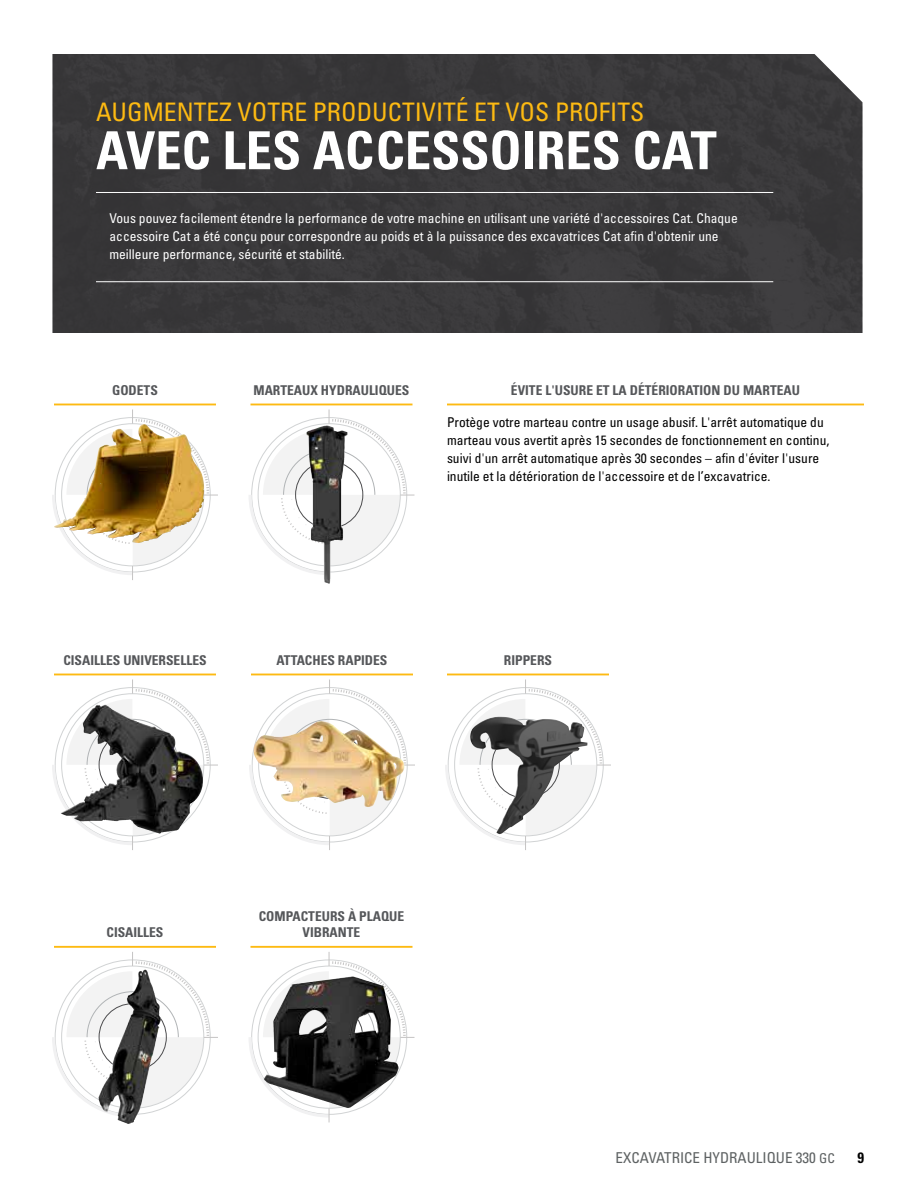
<style>
.page{position:relative;width:918px;height:1188px;background:#fff}
.page>*{position:absolute;margin:0;border:0;box-sizing:border-box;transform-origin:0 0}
.t1{font:52.5px "Univers LTCYR 67 Bold Cond";color:#fff}
.t2{font:condensed 25.5px "Univers LTCYR 57";color:#fdba12}
.t3{font:condensed 15px "Univers LTCYR 57";color:#5e6263}
.t4{font:15px "Univers LTCYR 67 Bold Cond";color:#000}
.t5{font:condensed 13.5px/18px "Univers LTCYR 57";color:#000}
.t6{font:condensed 13.5px/18px "Univers LTCYR 57";color:#fff}
.t7{font:13.5px/16.2px "Univers LTCYR 67 Bold Cond";color:#55575a;text-align:center}
.s1{font-size:13.5px}
</style>
<div class="page">
<div style="left:52px;top:54px;width:810px;height:279px;background:#393839"></div>
<hr style="left:96px;top:192px;width:677px;height:1px;background:#fff">
<hr style="left:96px;top:281px;width:677px;height:1px;background:#fff">
<svg style="left:249px;top:680px;width:166px;height:170px"></svg>
<img style="left:254px;top:721px;width:143px;height:86px">
<hr style="left:251px;top:674px;width:162px;height:1px;background:#fdba12">
<svg style="left:249px;top:952px;width:165px;height:170px"></svg>
<img style="left:264px;top:977px;width:87px;height:129px">
<hr style="left:250px;top:946px;width:162px;height:2px;background:#fdba12">
<svg style="left:52px;top:680px;width:166px;height:170px"></svg>
<img style="left:83px;top:705px;width:39px;height:54px">
<hr style="left:54px;top:674px;width:162px;height:1px;background:#fdba12">
<svg style="left:52px;top:409px;width:166px;height:171px"></svg>
<hr style="left:54px;top:404px;width:162px;height:1px;background:#fdba12">
<img style="left:54px;top:424px;width:90px;height:114px">
<svg style="left:445px;top:679px;width:166px;height:171px"></svg>
<img style="left:470px;top:717px;width:118px;height:117px">
<hr style="left:447px;top:674px;width:162px;height:1px;background:#fdba12">
<svg style="left:249px;top:409px;width:165px;height:162px"></svg>
<hr style="left:250px;top:404px;width:162px;height:1px;background:#fdba12">
<img style="left:306px;top:426px;width:41px;height:158px">
<hr style="left:447px;top:404px;width:417px;height:1px;background:#fdba12">
<svg style="left:52px;top:952px;width:166px;height:170px"></svg>
<hr style="left:54px;top:946px;width:162px;height:2px;background:#fdba12">
<img style="left:106px;top:970px;width:38px;height:112px">
<h2 class="t2" style="left:96px;top:96px;width:550px">AUGMENTEZ VOTRE PRODUCTIVITÉ ET VOS PROFITS</h2>
<h1 class="t1" style="left:96px;top:118px;width:622px">AVEC LES ACCESSOIRES CAT</h1>
<p class="t6" style="left:110px;top:209px;width:630px">Vous pouvez facilement étendre la performance de votre machine en utilisant une variété d'accessoires Cat. Chaque accessoire Cat a été conçu pour correspondre au poids et à la puissance des excavatrices Cat afin d'obtenir une meilleure performance, sécurité et stabilité.</p>
<p class="t7" style="left:112px;top:381px;width:47px">GODETS</p>
<p class="t7" style="left:253px;top:381px;width:158px">MARTEAUX HYDRAULIQUES</p>
<p class="t7" style="left:511px;top:381px;width:291px">ÉVITE L'USURE ET LA DÉTÉRIORATION DU MARTEAU</p>
<p class="t5" style="left:447px;top:413px;width:384px">Protège votre marteau contre un usage abusif. L'arrêt automatique du marteau vous avertit après 15 secondes de fonctionnement en continu, suivi d'un arrêt automatique après 30 secondes – afin d'éviter l'usure inutile et la détérioration de l'accessoire et de l’excavatrice.</p>
<p class="t7" style="left:63px;top:651px;width:145px">CISAILLES UNIVERSELLES</p>
<p class="t7" style="left:277px;top:651px;width:112px">ATTACHES RAPIDES</p>
<p class="t7" style="left:504px;top:651px;width:50px">RIPPERS</p>
<p class="t7" style="left:106px;top:924px;width:59px">CISAILLES</p>
<p class="t7" style="left:259px;top:908px;width:147px">COMPACTEURS À PLAQUE<br>VIBRANTE</p>
<p class="t3" style="left:616px;top:1148px;width:221px">EXCAVATRICE HYDRAULIQUE 330 <span class="s1">GC</span></p>
<p class="t4" style="left:857px;top:1148px;width:8px">9</p>
</div>
